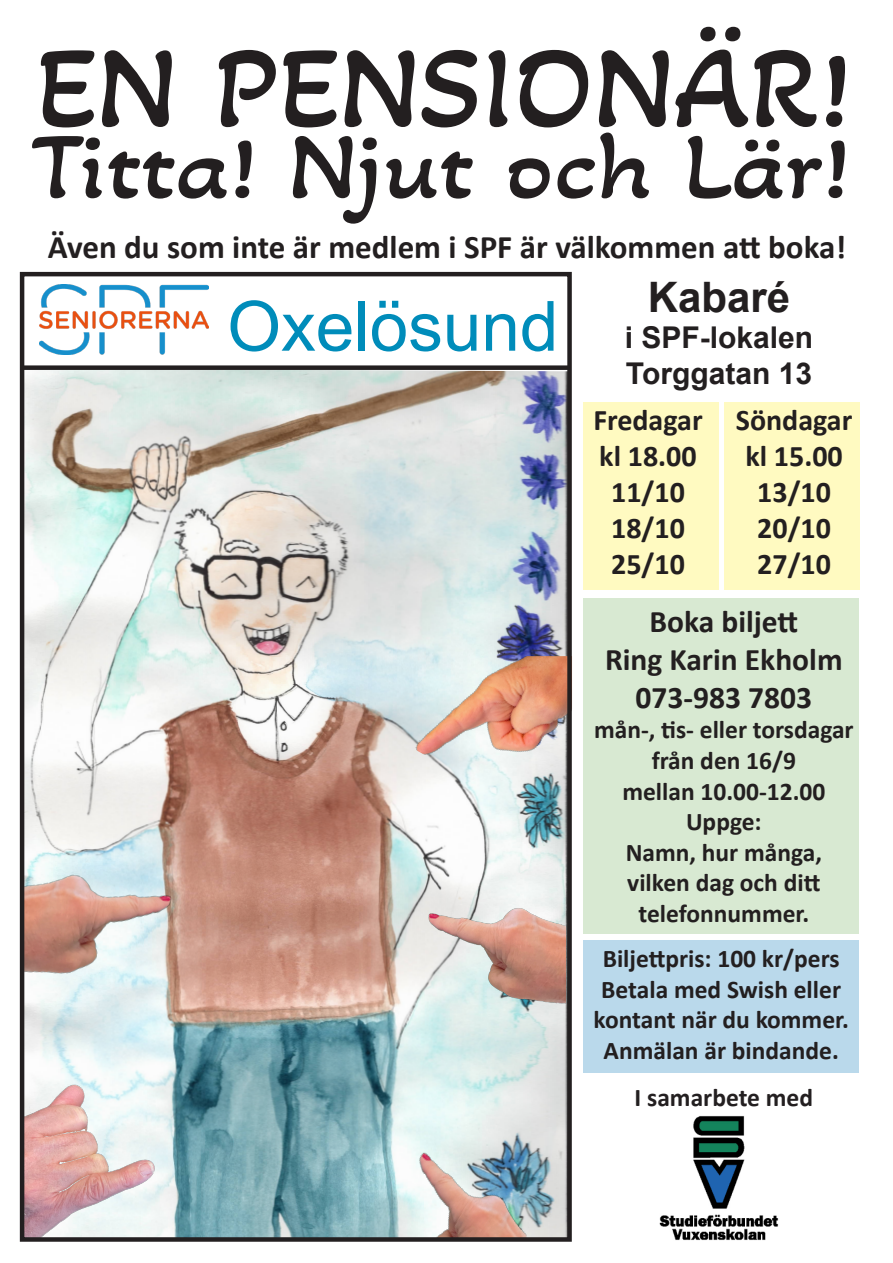
<style>
.page{position:relative;width:893px;height:1263px;background:#fff}
.page>*{position:absolute;margin:0;border:0;box-sizing:border-box;transform-origin:0 0}
.t1{font:117.45px "Akaya Telivigala";color:#231f20;scale:1.06 1}
.t2{font:95.25px "Akaya Telivigala";color:#231f20;scale:1.12 1}
.t3{font:69.3px "Arial";color:#008cba}
.t4{font:700 42px "Arial";color:#231f20}
.t5{font:700 33px "Calibri";color:#231f20}
.t6{font:700 31.5px "Calibri";color:#231f20}
.t7{font:700 30px "Calibri";color:#231f20}
.t8{font:700 30px "Arial";color:#231f20}
.t9{font:700 25.5px/30.6px "Calibri";color:#231f20;text-align:center}
</style>
<div class="page">
<div style="left:583px;top:940px;width:276px;height:133px;background:#bad9eb"></div>
<div style="left:584px;top:598px;width:275px;height:335px;background:#d8e9d2"></div>
<img style="left:25px;top:370px;width:542px;height:867px">
<img style="left:39px;top:284px;width:169px;height:71px">
<img style="left:423px;top:897px;width:142px;height:111px">
<img style="left:415px;top:656px;width:152px;height:134px">
<img style="left:25px;top:867px;width:153px;height:121px">
<img style="left:25px;top:1071px;width:143px;height:166px">
<img style="left:384px;top:1136px;width:142px;height:101px">
<div style="left:20px;top:272px;width:552px;height:970px;border:4px solid #231f20"></div>
<div style="left:22px;top:365px;width:548px;height:5px;background:#231f20"></div>
<div style="left:583px;top:403px;width:136px;height:187px;background:#fffac1"></div>
<div style="left:724px;top:403px;width:135px;height:187px;background:#fffac1"></div>
<img style="left:659px;top:1116px;width:120px;height:124px">
<p class="t1" style="left:36px;top:17px;width:771px">EN PENSIONÄR!</p>
<p class="t2" style="left:31px;top:109px;width:733px">Titta! Njut och Lär!</p>
<p class="t5" style="left:48px;top:226px;width:800px">Även du som inte är medlem i SPF är välkommen att boka!</p>
<p class="t3" style="left:227px;top:281px;width:333px">Oxelösund</p>
<p class="t4" style="left:648px;top:269px;width:144px">Kabaré</p>
<p class="t8" style="left:625px;top:318px;width:190px">i SPF-lokalen</p>
<p class="t8" style="left:626px;top:354px;width:188px">Torggatan 13</p>
<p class="t7" style="left:593px;top:401px;width:111px">Fredagar</p>
<p class="t7" style="left:599px;top:437px;width:99px">kl 18.00</p>
<p class="t7" style="left:611px;top:473px;width:75px">11/10</p>
<p class="t7" style="left:611px;top:509px;width:75px">18/10</p>
<p class="t7" style="left:611px;top:545px;width:75px">25/10</p>
<p class="t7" style="left:736px;top:401px;width:118px">Söndagar</p>
<p class="t7" style="left:745px;top:437px;width:99px">kl 15.00</p>
<p class="t7" style="left:757px;top:473px;width:75px">13/10</p>
<p class="t7" style="left:757px;top:509px;width:75px">20/10</p>
<p class="t7" style="left:757px;top:545px;width:75px">27/10</p>
<p class="t6" style="left:649px;top:601px;width:150px">Boka biljett</p>
<p class="t6" style="left:605px;top:639px;width:239px">Ring Karin Ekholm</p>
<p class="t6" style="left:636px;top:677px;width:178px">073-983 7803</p>
<p class="t9" style="left:594px;top:714px;width:261px">mån-, tis- eller torsdagar</p>
<p class="t9" style="left:652px;top:745px;width:146px">från den 16/9</p>
<p class="t9" style="left:622px;top:776px;width:205px">mellan 10.00-12.00</p>
<p class="t9" style="left:686px;top:806px;width:77px">Uppge:</p>
<p class="t9" style="left:626px;top:837px;width:198px">Namn, hur många,</p>
<p class="t9" style="left:627px;top:867px;width:195px">vilken dag och ditt</p>
<p class="t9" style="left:638px;top:898px;width:172px">telefonnummer.</p>
<p class="t9" style="left:603px;top:943px;width:238px">Biljettpris: 100 kr/pers</p>
<p class="t9" style="left:593px;top:974px;width:257px">Betala med Swish eller kontant när du kommer.</p>
<p class="t9" style="left:604px;top:1035px;width:237px">Anmälan är bindande.</p>
<p class="t9" style="left:635px;top:1083px;width:180px">I samarbete med</p>
</div>
